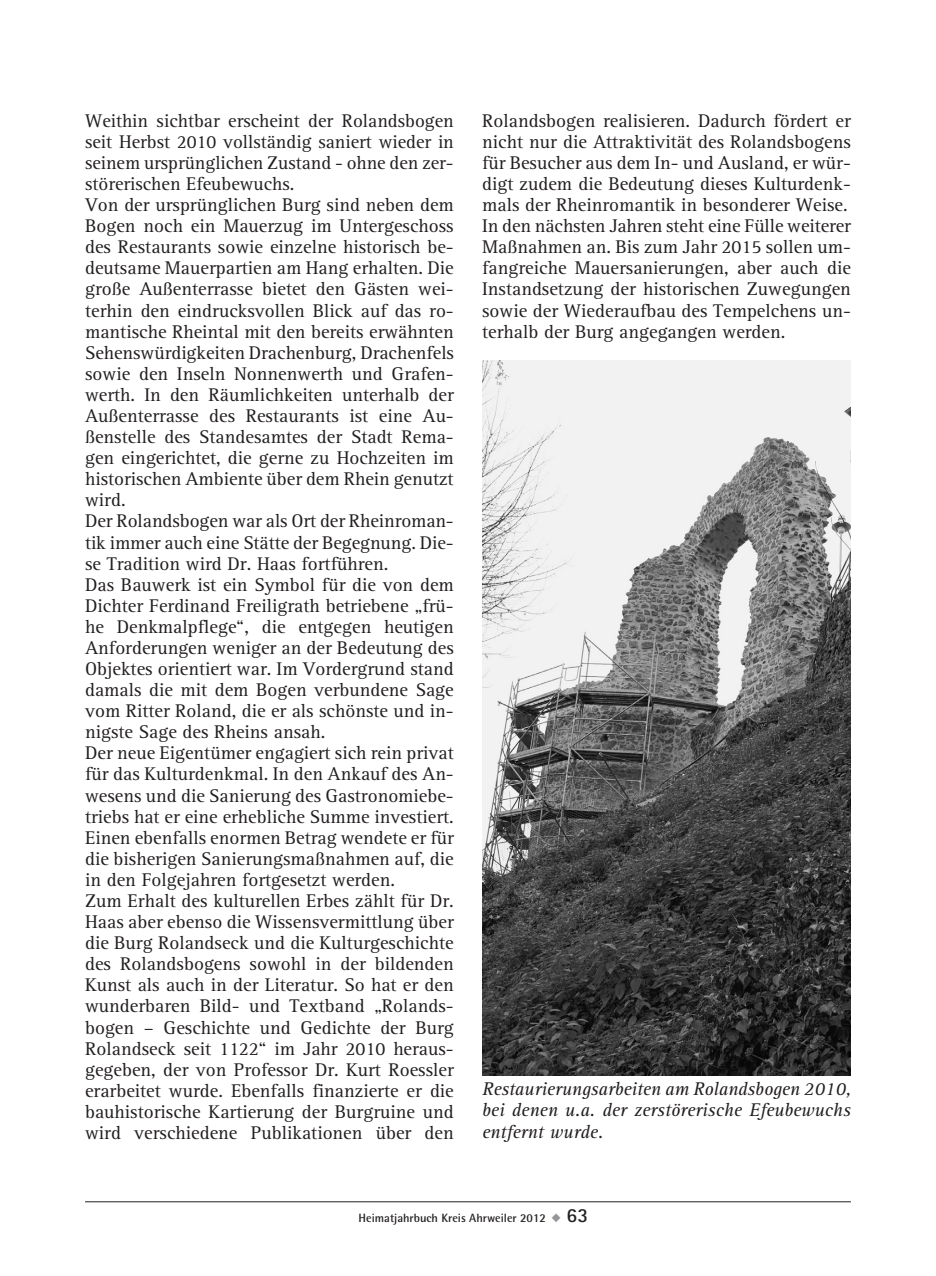
<style>
.page{position:relative;width:936px;height:1276px;background:#fff}
.page>*{position:absolute;margin:0;border:0;box-sizing:border-box;transform-origin:0 0}
.t1{font:19px/21px "AT Rotis Serif";color:#231f20}
.t2{font:italic 19px/21px "AT Rotis Serif";color:#231f20;text-align:justify}
.t3{font:700 12px "Rotis Semi Sans";color:#231f20}
.s1{color:#939598}
.s2{font-family:"Rotis Sans Serif";font-size:20px}
</style>
<div class="page">
<hr style="left:85px;top:1201px;width:765px;height:1px;background:#231f20">
<img style="left:482px;top:360px;width:368px;height:716px">
<p class="t1" style="left:85px;top:111px;width:370px">Weithin sichtbar erscheint der Rolandsbogen seit Herbst 2010 vollständig saniert wieder in seinem ursprünglichen Zustand - ohne den zer&shy;störerischen Efeubewuchs.<br>Von der ursprünglichen Burg sind neben dem Bogen noch ein Mauerzug im Untergeschoss des Restaurants sowie einzelne historisch be&shy;deutsame Mauerpartien am Hang erhalten. Die große Außenterrasse bietet den Gästen wei&shy;terhin den eindrucksvollen Blick auf das ro&shy;mantische Rheintal mit den bereits erwähnten Sehenswürdigkeiten Drachenburg, Drachenfels sowie den Inseln Nonnenwerth und Grafen&shy;werth. In den Räumlichkeiten unterhalb der Außenterrasse des Restaurants ist eine Au&shy;ßenstelle des Standesamtes der Stadt Rema&shy;gen eingerichtet, die gerne zu Hochzeiten im historischen Ambiente über dem Rhein genutzt wird.<br>Der Rolandsbogen war als Ort der Rheinroman&shy;tik immer auch eine Stätte der Begegnung. Die&shy;se Tradition wird Dr. Haas fortführen.<br>Das Bauwerk ist ein Symbol für die von dem Dichter Ferdinand Freiligrath betriebene „frü&shy;he Denkmalpflege“, die entgegen heutigen Anforderungen weniger an der Bedeutung des Objektes orientiert war. Im Vordergrund stand damals die mit dem Bogen verbundene Sage vom Ritter Roland, die er als schönste und in&shy;nigste Sage des Rheins ansah.<br>Der neue Eigentümer engagiert sich rein privat für das Kulturdenkmal. In den Ankauf des An&shy;wesens und die Sanierung des Gastronomiebe&shy;triebs hat er eine erhebliche Summe investiert.<br>Einen ebenfalls enormen Betrag wendete er für die bisherigen Sanierungsmaßnahmen auf, die in den Folgejahren fortgesetzt werden.<br>Zum Erhalt des kulturellen Erbes zählt für Dr.<br>Haas aber ebenso die Wissensvermittlung über die Burg Rolandseck und die Kulturgeschichte des Rolandsbogens sowohl in der bildenden Kunst als auch in der Literatur. So hat er den wunderbaren Bild- und Textband „Rolands&shy;bogen – Geschichte und Gedichte der Burg Rolandseck seit 1122“ im Jahr 2010 heraus&shy;gegeben, der von Professor Dr. Kurt Roessler erarbeitet wurde. Ebenfalls finanzierte er die bauhistorische Kartierung der Burgruine und wird verschiedene Publikationen über den</p>
<p class="t1" style="left:482px;top:110px;width:370px">Rolandsbogen realisieren. Dadurch fördert er nicht nur die Attraktivität des Rolandsbogens für Besucher aus dem In- und Ausland, er wür&shy;digt zudem die Bedeutung dieses Kulturdenk&shy;mals der Rheinromantik in besonderer Weise.<br>In den nächsten Jahren steht eine Fülle weiterer Maßnahmen an. Bis zum Jahr 2015 sollen um&shy;fangreiche Mauersanierungen, aber auch die Instandsetzung der historischen Zuwegungen sowie der Wiederaufbau des Tempelchens un&shy;terhalb der Burg angegangen werden.</p>
<p class="t2" style="left:482px;top:1079px;width:370px">Restaurierungsarbeiten am Rolandsbogen 2010, bei denen u.a. der zerstörerische Efeubewuchs entfernt wurde.</p>
<p class="t3" style="left:358px;top:1210px;width:231px">Heimatjahrbuch Kreis Ahrweiler 2012 <span class="s1">◆</span> <span class="s2">63</span></p>
</div>
